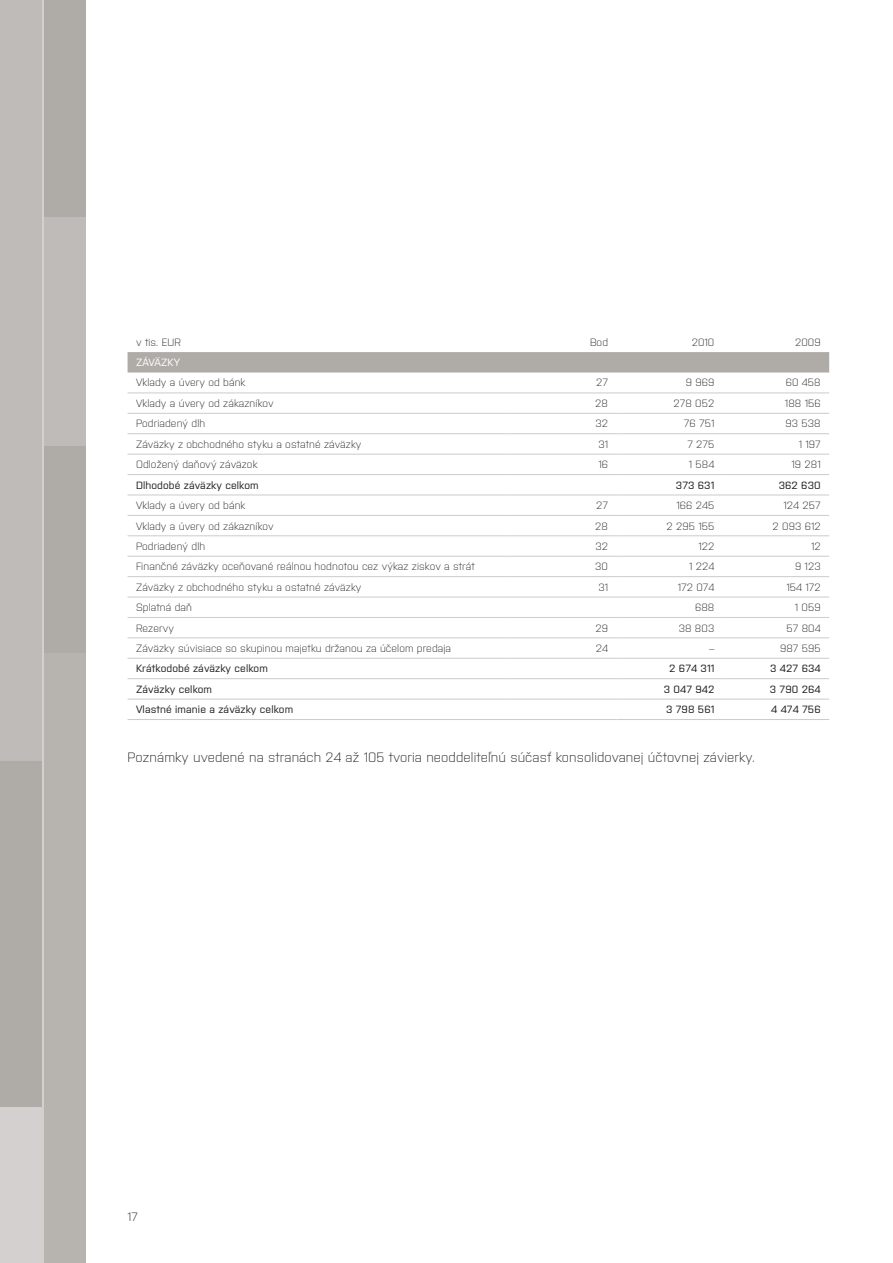
<style>
.page{position:relative;width:893px;height:1263px;background:#fff}
.page>*{position:absolute;margin:0;border:0;box-sizing:border-box;transform-origin:0 0}
.t1{font:300 13.5px "Purista";letter-spacing:.01em;color:#231f20}
.t2{font:300 12px "Purista";color:#231f20}
.t3{font:300 10.5px "Purista";letter-spacing:.01em;color:#231f20}
.t4{font:500 10.5px "Purista";letter-spacing:.01em;color:#231f20}
.t5{font:500 10.5px "Purista";letter-spacing:.01em;color:#fff}
</style>
<div class="page">
<div style="left:128px;top:352px;width:701px;height:20px;background:#afaba7"></div>
<hr style="left:128px;top:393px;width:382px;height:1px;background:#cecbc9">
<hr style="left:510px;top:393px;width:107px;height:1px;background:#cecbc9">
<hr style="left:617px;top:393px;width:106px;height:1px;background:#cecbc9">
<hr style="left:723px;top:393px;width:106px;height:1px;background:#cecbc9">
<hr style="left:128px;top:413px;width:382px;height:1px;background:#cecbc9">
<hr style="left:510px;top:413px;width:107px;height:1px;background:#cecbc9">
<hr style="left:617px;top:413px;width:106px;height:1px;background:#cecbc9">
<hr style="left:723px;top:413px;width:106px;height:1px;background:#cecbc9">
<hr style="left:128px;top:433px;width:382px;height:1px;background:#cecbc9">
<hr style="left:510px;top:433px;width:107px;height:1px;background:#cecbc9">
<hr style="left:617px;top:433px;width:106px;height:1px;background:#cecbc9">
<hr style="left:723px;top:433px;width:106px;height:1px;background:#cecbc9">
<hr style="left:128px;top:454px;width:382px;height:1px;background:#cecbc9">
<hr style="left:510px;top:454px;width:107px;height:1px;background:#cecbc9">
<hr style="left:617px;top:454px;width:106px;height:1px;background:#cecbc9">
<hr style="left:723px;top:454px;width:106px;height:1px;background:#cecbc9">
<hr style="left:128px;top:474px;width:382px;height:1px;background:#cecbc9">
<hr style="left:510px;top:474px;width:107px;height:1px;background:#cecbc9">
<hr style="left:617px;top:474px;width:106px;height:1px;background:#cecbc9">
<hr style="left:723px;top:474px;width:106px;height:1px;background:#cecbc9">
<hr style="left:128px;top:495px;width:382px;height:1px;background:#cecbc9">
<hr style="left:510px;top:495px;width:107px;height:1px;background:#cecbc9">
<hr style="left:617px;top:495px;width:106px;height:1px;background:#cecbc9">
<hr style="left:723px;top:495px;width:106px;height:1px;background:#cecbc9">
<hr style="left:128px;top:515px;width:382px;height:1px;background:#cecbc9">
<hr style="left:510px;top:515px;width:107px;height:1px;background:#cecbc9">
<hr style="left:617px;top:515px;width:106px;height:1px;background:#cecbc9">
<hr style="left:723px;top:515px;width:106px;height:1px;background:#cecbc9">
<hr style="left:128px;top:535px;width:382px;height:1px;background:#cecbc9">
<hr style="left:510px;top:535px;width:107px;height:1px;background:#cecbc9">
<hr style="left:617px;top:535px;width:106px;height:1px;background:#cecbc9">
<hr style="left:723px;top:535px;width:106px;height:1px;background:#cecbc9">
<hr style="left:128px;top:556px;width:382px;height:1px;background:#cecbc9">
<hr style="left:510px;top:556px;width:107px;height:1px;background:#cecbc9">
<hr style="left:617px;top:556px;width:106px;height:1px;background:#cecbc9">
<hr style="left:723px;top:556px;width:106px;height:1px;background:#cecbc9">
<hr style="left:128px;top:576px;width:382px;height:1px;background:#cecbc9">
<hr style="left:510px;top:576px;width:107px;height:1px;background:#cecbc9">
<hr style="left:617px;top:576px;width:106px;height:1px;background:#cecbc9">
<hr style="left:723px;top:576px;width:106px;height:1px;background:#cecbc9">
<hr style="left:128px;top:597px;width:382px;height:1px;background:#cecbc9">
<hr style="left:510px;top:597px;width:107px;height:1px;background:#cecbc9">
<hr style="left:617px;top:597px;width:106px;height:1px;background:#cecbc9">
<hr style="left:723px;top:597px;width:106px;height:1px;background:#cecbc9">
<hr style="left:128px;top:617px;width:382px;height:1px;background:#cecbc9">
<hr style="left:510px;top:617px;width:107px;height:1px;background:#cecbc9">
<hr style="left:617px;top:617px;width:106px;height:1px;background:#cecbc9">
<hr style="left:723px;top:617px;width:106px;height:1px;background:#cecbc9">
<hr style="left:128px;top:637px;width:382px;height:1px;background:#cecbc9">
<hr style="left:510px;top:637px;width:107px;height:1px;background:#cecbc9">
<hr style="left:617px;top:637px;width:106px;height:1px;background:#cecbc9">
<hr style="left:723px;top:637px;width:106px;height:1px;background:#cecbc9">
<hr style="left:128px;top:658px;width:382px;height:1px;background:#cecbc9">
<hr style="left:510px;top:658px;width:107px;height:1px;background:#cecbc9">
<hr style="left:617px;top:658px;width:106px;height:1px;background:#cecbc9">
<hr style="left:723px;top:658px;width:106px;height:1px;background:#cecbc9">
<hr style="left:128px;top:678px;width:382px;height:1px;background:#cecbc9">
<hr style="left:510px;top:678px;width:107px;height:1px;background:#cecbc9">
<hr style="left:617px;top:678px;width:106px;height:1px;background:#cecbc9">
<hr style="left:723px;top:678px;width:106px;height:1px;background:#cecbc9">
<hr style="left:128px;top:699px;width:382px;height:1px;background:#cecbc9">
<hr style="left:510px;top:699px;width:107px;height:1px;background:#cecbc9">
<hr style="left:617px;top:699px;width:106px;height:1px;background:#cecbc9">
<hr style="left:723px;top:699px;width:106px;height:1px;background:#cecbc9">
<hr style="left:128px;top:719px;width:382px;height:1px;background:#cecbc9">
<hr style="left:510px;top:719px;width:107px;height:1px;background:#cecbc9">
<hr style="left:617px;top:719px;width:106px;height:1px;background:#cecbc9">
<hr style="left:723px;top:719px;width:106px;height:1px;background:#cecbc9">
<div style="left:0;top:0;width:85px;height:1263px;background:#d3d0cf"></div>
<div style="left:0;top:350px;width:42px;height:757px;background:#afaba7"></div>
<div style="left:44px;top:262px;width:41px;height:442px;background:#afaba7"></div>
<div style="left:0;top:0;width:42px;height:760px;background:#bfbbb8"></div>
<div style="left:44px;top:0;width:41px;height:445px;background:#bfbbb8"></div>
<div style="left:44px;top:653px;width:41px;height:610px;background:#b7b3af"></div>
<div style="left:44px;top:0;width:41px;height:217px;background:#afaba7"></div>
<p class="t3" style="left:136px;top:335px;width:46px">v tis. EUR</p>
<p class="t3" style="left:590px;top:335px;width:19px">Bod</p>
<p class="t3" style="left:692px;top:335px;width:24px">2010</p>
<p class="t3" style="left:795px;top:335px;width:27px">2009</p>
<p class="t5" style="left:136px;top:355px;width:46px">ZÁVÄZKY</p>
<p class="t3" style="left:136px;top:375px;width:111px">Vklady a úvery od bánk</p>
<p class="t3" style="left:596px;top:375px;width:13px">27</p>
<p class="t3" style="left:686px;top:375px;width:30px">9 969</p>
<p class="t3" style="left:786px;top:375px;width:36px">60 458</p>
<p class="t3" style="left:136px;top:396px;width:139px">Vklady a úvery od zákazníkov</p>
<p class="t3" style="left:595px;top:396px;width:14px">28</p>
<p class="t3" style="left:673px;top:396px;width:42px">278 052</p>
<p class="t3" style="left:785px;top:396px;width:37px">188 156</p>
<p class="t3" style="left:136px;top:416px;width:71px">Podriadený dlh</p>
<p class="t3" style="left:595px;top:416px;width:14px">32</p>
<p class="t3" style="left:684px;top:416px;width:32px">76 751</p>
<p class="t3" style="left:785px;top:416px;width:37px">93 538</p>
<p class="t3" style="left:136px;top:437px;width:227px">Záväzky z obchodného styku a ostatné záväzky</p>
<p class="t3" style="left:598px;top:437px;width:11px">31</p>
<p class="t3" style="left:687px;top:437px;width:29px">7 275</p>
<p class="t3" style="left:799px;top:437px;width:23px">1 197</p>
<p class="t3" style="left:136px;top:457px;width:123px">Odložený daňový záväzok</p>
<p class="t3" style="left:598px;top:457px;width:11px">16</p>
<p class="t3" style="left:689px;top:457px;width:27px">1 584</p>
<p class="t3" style="left:791px;top:457px;width:31px">19 281</p>
<p class="t4" style="left:136px;top:477px;width:124px">Dlhodobé záväzky celkom</p>
<p class="t4" style="left:676px;top:477px;width:40px">373 631</p>
<p class="t4" style="left:779px;top:477px;width:44px">362 630</p>
<p class="t3" style="left:136px;top:498px;width:111px">Vklady a úvery od bánk</p>
<p class="t3" style="left:596px;top:498px;width:13px">27</p>
<p class="t3" style="left:676px;top:498px;width:39px">166 245</p>
<p class="t3" style="left:783px;top:498px;width:39px">124 257</p>
<p class="t3" style="left:136px;top:518px;width:139px">Vklady a úvery od zákazníkov</p>
<p class="t3" style="left:595px;top:518px;width:14px">28</p>
<p class="t3" style="left:666px;top:518px;width:49px">2 295 155</p>
<p class="t3" style="left:772px;top:518px;width:50px">2 093 612</p>
<p class="t3" style="left:136px;top:539px;width:71px">Podriadený dlh</p>
<p class="t3" style="left:595px;top:539px;width:14px">32</p>
<p class="t3" style="left:698px;top:539px;width:17px">122</p>
<p class="t3" style="left:811px;top:539px;width:11px">12</p>
<p class="t3" style="left:136px;top:559px;width:340px">Finančné záväzky oceňované reálnou hodnotou cez výkaz ziskov a strát</p>
<p class="t3" style="left:595px;top:559px;width:14px">30</p>
<p class="t3" style="left:689px;top:559px;width:27px">1 224</p>
<p class="t3" style="left:795px;top:559px;width:27px">9 123</p>
<p class="t3" style="left:136px;top:579px;width:227px">Záväzky z obchodného styku a ostatné záväzky</p>
<p class="t3" style="left:598px;top:579px;width:11px">31</p>
<p class="t3" style="left:678px;top:579px;width:38px">172 074</p>
<p class="t3" style="left:786px;top:579px;width:36px">154 172</p>
<p class="t3" style="left:136px;top:600px;width:57px">Splatná daň</p>
<p class="t3" style="left:695px;top:600px;width:21px">688</p>
<p class="t3" style="left:795px;top:600px;width:27px">1 059</p>
<p class="t3" style="left:136px;top:620px;width:39px">Rezervy</p>
<p class="t3" style="left:595px;top:620px;width:14px">29</p>
<p class="t3" style="left:679px;top:620px;width:37px">38 803</p>
<p class="t3" style="left:786px;top:620px;width:36px">57 804</p>
<p class="t3" style="left:136px;top:641px;width:317px">Záväzky súvisiace so skupinou majetku držanou za účelom predaja</p>
<p class="t3" style="left:596px;top:641px;width:14px">24</p>
<p class="t3" style="left:709px;top:641px;width:7px">–</p>
<p class="t3" style="left:780px;top:641px;width:42px">987 595</p>
<p class="t4" style="left:136px;top:661px;width:133px">Krátkodobé záväzky celkom</p>
<p class="t4" style="left:669px;top:661px;width:47px">2 674 311</p>
<p class="t4" style="left:770px;top:661px;width:52px">3 427 634</p>
<p class="t4" style="left:136px;top:681px;width:78px">Záväzky celkom</p>
<p class="t4" style="left:664px;top:681px;width:52px">3 047 942</p>
<p class="t4" style="left:770px;top:681px;width:52px">3 790 264</p>
<p class="t4" style="left:136px;top:702px;width:159px">Vlastné imanie a záväzky celkom</p>
<p class="t4" style="left:666px;top:702px;width:50px">3 798 561</p>
<p class="t4" style="left:771px;top:702px;width:51px">4 474 756</p>
<p class="t1" style="left:128px;top:747px;width:629px">Poznámky uvedené na stranách 24 až 105 tvoria neoddeliteľnú súčasť konsolidovanej účtovnej závierky.</p>
<p class="t2" style="left:128px;top:1208px;width:12px">17</p>
</div>
